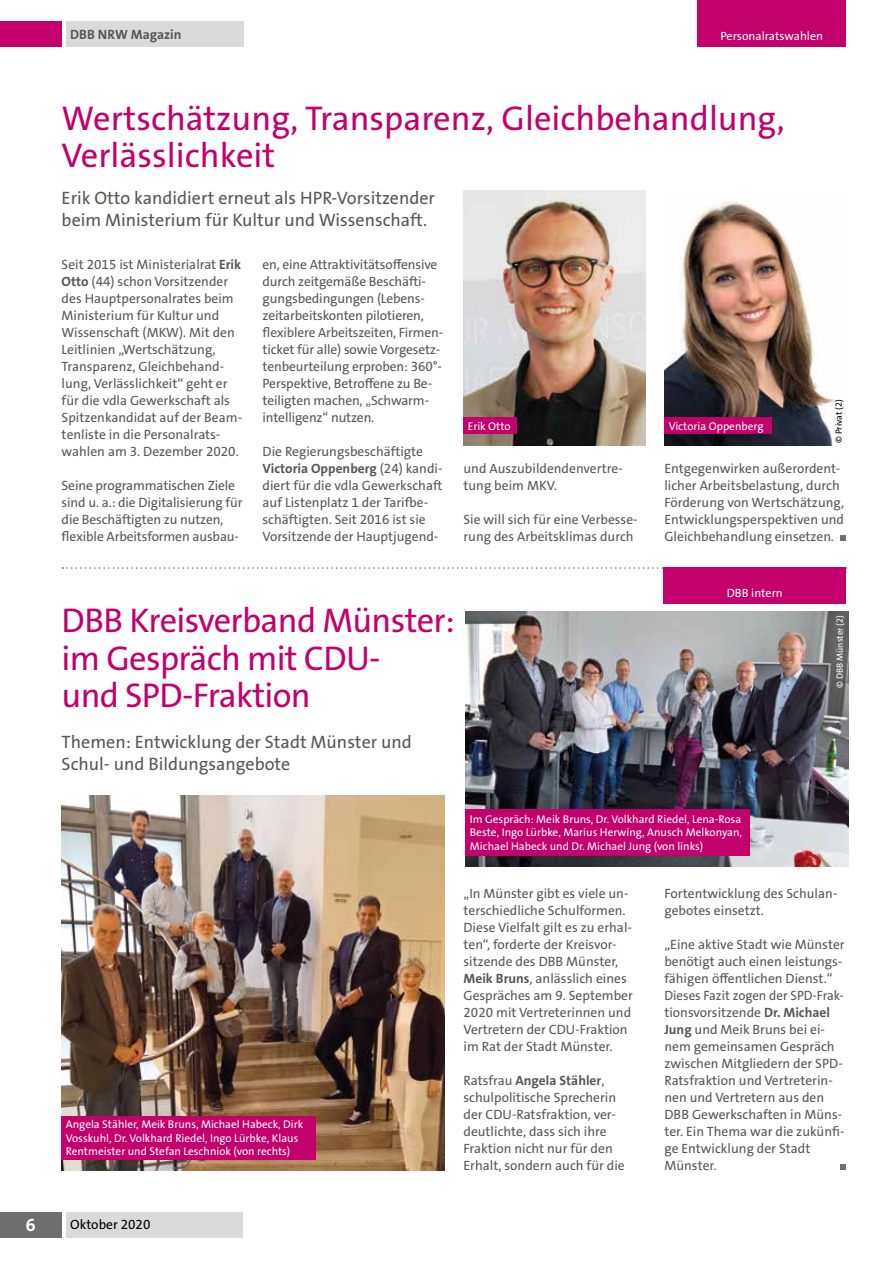
<style>
.page{position:relative;width:893px;height:1263px;background:#fff}
.page>*{position:absolute;margin:0;border:0;box-sizing:border-box;transform-origin:0 0}
.t1{font:34.5px/37.5px "The Sans Os F";letter-spacing:-.015em;color:#c3006b}
.t2{font:18px/22.5px "The Sans Os F";color:#575756}
.t3{font:700 18px "The Sans Os F";color:#fff}
.t4{font:13.5px/17px "The Sans Os F";color:#575756}
.t5{font:700 13.5px "The Sans Os F";color:#575756}
.t6{font:13.5px "The Sans Os F";color:#000}
.t7{font:12px "The Sans Os F";color:#fff}
.t8{font:11.25px/13.5px "The Sans Os F";color:#fff}
.t9{font:9px "The Sans Os F";color:#fff}
.t10{font:9px "The Sans Os F";letter-spacing:-.005em;color:#000}
.s1{font-weight:700}
</style>
<div class="page">
<div style="left:0;top:1212px;width:62px;height:25px;background:#706f6f"></div>
<div style="left:66px;top:1212px;width:176px;height:25px;background:#dadada"></div>
<div style="left:66px;top:21px;width:177px;height:26px;background:#dadada"></div>
<div style="left:0;top:21px;width:62px;height:26px;background:#c3006b"></div>
<div style="left:697px;top:0;width:149px;height:47px;background:#c3006b"></div>
<svg style="left:840px;top:535px;width:6px;height:6px"></svg>
<img style="left:463px;top:190px;width:182px;height:255px">
<img style="left:664px;top:202px;width:171px;height:243px">
<svg style="left:840px;top:1164px;width:6px;height:6px"></svg>
<img style="left:62px;top:796px;width:382px;height:374px">
<img style="left:466px;top:612px;width:382px;height:254px">
<svg style="left:62px;top:567px;width:601px;height:2px"></svg>
<div style="left:663px;top:567px;width:183px;height:37px;background:#c3006b"></div>
<div style="left:62px;top:1116px;width:254px;height:44px;background:#c3006b"></div>
<div style="left:466px;top:809px;width:284px;height:46px;background:#c3006b"></div>
<div style="left:463px;top:418px;width:54px;height:16px;background:#c3006b"></div>
<div style="left:664px;top:418px;width:108px;height:16px;background:#c3006b"></div>
<p class="t5" style="left:70px;top:25px;width:113px">DBB NRW Magazin</p>
<p class="t7" style="left:720px;top:29px;width:104px">Personalratswahlen</p>
<h1 class="t1" style="left:62px;top:99px;width:725px">Wertschätzung, Transparenz, Gleichbehandlung,<br>Verlässlichkeit</h1>
<h2 class="t2" style="left:62px;top:186px;width:375px">Erik Otto kandidiert erneut als HPR-Vorsitzender beim Ministerium für Kultur und Wissenschaft.</h2>
<p class="t4" style="left:62px;top:256px;width:182px">Seit 2015 ist Ministerialrat <span class="s1">Erik<br>Otto</span> (44) schon Vorsitzender des Hauptpersonalrates beim<br>Ministerium für Kultur und<br>Wissenschaft (MKW). Mit den<br>Leitlinien „Wertschätzung,<br>Transparenz, Gleichbehand&shy;lung, Verlässlichkeit“ geht er für die vdla Gewerkschaft als<br>Spitzenkandidat auf der Beam&shy;tenliste in die Personalrats&shy;wahlen am 3. Dezember 2020.</p>
<p class="t4" style="left:62px;top:477px;width:182px">Seine programmatischen Ziele sind u. a.: die Digitalisierung für die Beschäftigten zu nutzen, flexible Arbeitsformen ausbau-</p>
<p class="t4" style="left:263px;top:256px;width:182px">en, eine Attraktivitätsoffensive durch zeitgemäße Beschäfti&shy;gungsbedingungen (Lebens&shy;zeitarbeitskonten pilotieren, flexiblere Arbeitszeiten, Firmen&shy;ticket für alle) sowie Vorgesetz&shy;tenbeurteilung erproben: 360°-<br>Perspektive, Betroffene zu Be&shy;teiligten machen, „Schwarm&shy;intelligenz“ nutzen.</p>
<p class="t4" style="left:263px;top:443px;width:181px">Die Regierungsbeschäftigte<br><span class="s1">Victoria Oppenberg</span> (24) kandi&shy;diert für die vdla Gewerkschaft auf Listenplatz 1 der Tarifbe&shy;schäftigten. Seit 2016 ist sie<br>Vorsitzende der Hauptjugend-</p>
<p class="t10" style="left:833px;top:443px;width:45px;rotate:-90deg">© Privat (2)</p>
<p class="t8" style="left:468px;top:419px;width:44px">Erik Otto</p>
<p class="t8" style="left:669px;top:419px;width:96px">Victoria Oppenberg</p>
<p class="t4" style="left:664px;top:460px;width:181px">Entgegenwirken außerordent&shy;licher Arbeitsbelastung, durch<br>Förderung von Wertschätzung,<br>Entwicklungsperspektiven und<br>Gleichbehandlung einsetzen.</p>
<p class="t4" style="left:463px;top:460px;width:161px">und Auszubildendenvertre&shy;tung beim MKV.</p>
<p class="t4" style="left:463px;top:511px;width:176px">Sie will sich für eine Verbesse&shy;rung des Arbeitsklimas durch</p>
<h1 class="t1" style="left:62px;top:602px;width:394px">DBB Kreisverband Münster: im Gespräch mit CDU-<br>und SPD-Fraktion</h1>
<h2 class="t2" style="left:62px;top:731px;width:352px">Themen: Entwicklung der Stadt Münster und<br>Schul- und Bildungsangebote</h2>
<p class="t7" style="left:727px;top:585px;width:58px">DBB intern</p>
<p class="t9" style="left:834px;top:688px;width:74px;rotate:-90deg">© DBB Münster (2)</p>
<p class="t8" style="left:66px;top:1118px;width:239px">Angela Stähler, Meik Bruns, Michael Habeck, Dirk<br>Vosskuhl, Dr. Volkhard Riedel, Ingo Lürbke, Klaus<br>Rentmeister und Stefan Leschniok (von rechts)</p>
<p class="t8" style="left:470px;top:812px;width:274px;text-align:justify">Im Gespräch: Meik Bruns, Dr. Volkhard Riedel, Lena-Rosa Beste, Ingo Lürbke, Marius Herwing, Anusch Melkonyan, Michael Habeck und Dr. Michael Jung (von links)</p>
<p class="t4" style="left:463px;top:885px;width:171px">„In Münster gibt es viele un&shy;terschiedliche Schulformen.<br>Diese Vielfalt gilt es zu erhal&shy;ten“, forderte der Kreisvor&shy;sitzende des DBB Münster,<br><span class="s1">Meik Bruns</span>, anlässlich eines<br>Gespräches am 9. September<br>2020 mit Vertreterinnen und<br>Vertretern der CDU-Fraktion im Rat der Stadt Münster.</p>
<p class="t4" style="left:463px;top:1072px;width:163px">Ratsfrau <span class="s1">Angela Stähler</span>, schulpolitische Sprecherin der CDU-Ratsfraktion, ver&shy;deutlichte, dass sich ihre<br>Fraktion nicht nur für den<br>Erhalt, sondern auch für die</p>
<p class="t4" style="left:664px;top:885px;width:175px">Fortentwicklung des Schulan&shy;gebotes einsetzt.</p>
<p class="t4" style="left:664px;top:936px;width:182px">„Eine aktive Stadt wie Münster benötigt auch einen leistungs&shy;fähigen öffentlichen Dienst.“<br>Dieses Fazit zogen der SPD-Frak&shy;tionsvorsitzende <span class="s1">Dr. Michael<br>Jung</span> und Meik Bruns bei ei&shy;nem gemeinsamen Gespräch zwischen Mitgliedern der SPD-<br>Ratsfraktion und Vertreterin&shy;nen und Vertretern aus den<br>DBB Gewerkschaften in Müns&shy;ter. Ein Thema war die zukünfi&shy;ge Entwicklung der Stadt<br>Münster.</p>
<h2 class="t3" style="left:26px;top:1213px;width:11px">6</h2>
<p class="t6" style="left:70px;top:1216px;width:82px">Oktober 2020</p>
</div>
